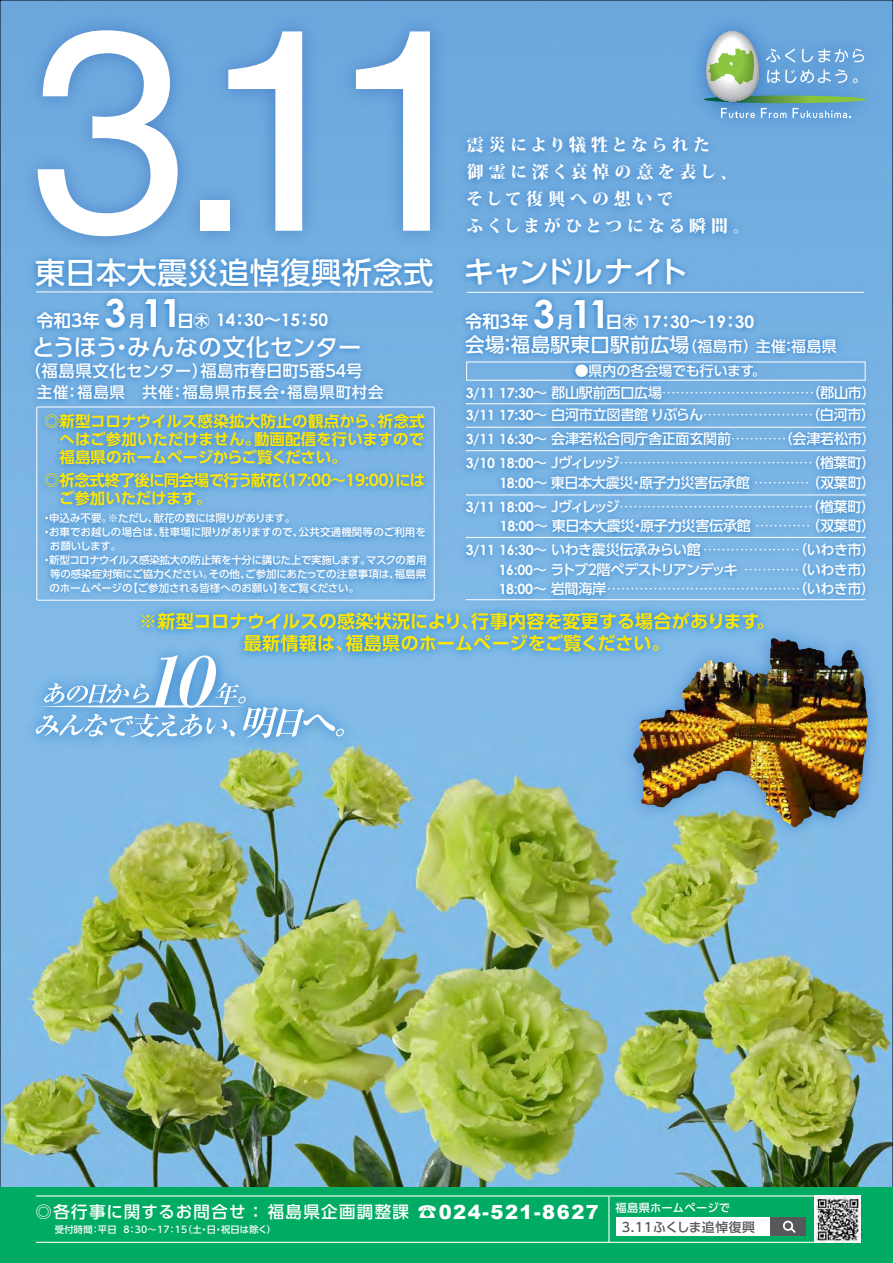
<style>
.page{position:relative;width:893px;height:1263px;background:#fff}
.page>*{position:absolute;margin:0;border:0;box-sizing:border-box;transform-origin:0 0}
.t1{font:286.2px "Helvetica";color:#fff}
.t2{font:700 38.7px "Century Gothic";color:#fff}
.t3{font:500 30px "UD Shin Go Pro";letter-spacing:.025em;color:#fff}
.t4{font:500 30px "UD Shin Go Pro";letter-spacing:-.08em;color:#fff}
.t5{font:500 23.25px "UD Shin Go Pro";letter-spacing:.005em;color:#fff}
.t6{font:500 19.5px "UD Shin Go Pro";letter-spacing:.02em;color:#fff}
.t7{font:700 18px/22.5px "UD Shin Go Pro De";letter-spacing:.01em;color:#ffe601;text-align:center}
.t8{font:700 17.25px "Century Gothic";color:#fff}
.t9{font:700 17.25px "UD Shin Go Pro De";color:#fff}
.t10{font:800 16.95px/27px "Koz Min Pr 6 N";letter-spacing:.23em;color:#fff}
.t11{font:500 16.5px "UD Shin Go Pro";letter-spacing:.08em;color:#fff}
.t12{font:500 16.35px "UD Shin Go Pro";letter-spacing:-.005em;color:#fff}
.t13{font:700 16.35px "UD Shin Go Pro De";color:#fff}
.t14{font:700 15.45px "UD Shin Go Pro De";letter-spacing:-.01em;color:#ffe601}
.t15{font:700 15.45px/18px "UD Shin Go Pro De";letter-spacing:-.03em;color:#ffe601}
.t16{font:700 15.45px "UD Shin Go Pro De";letter-spacing:.01em;color:#ffe601}
.t17{font:500 15.45px "UD Shin Go Pro";letter-spacing:.05em;color:#fff}
.t18{font:500 14.1px/24px "UD Shin Go Pro";letter-spacing:-.02em;color:#fff}
.t19{font:500 14.1px/19.5px "UD Shin Go Pro";letter-spacing:-.105em;color:#fff}
.t20{font:500 13.95px "UD Shin Go Pro";color:#fff}
.t21{font:500 12.75px "UD Shin Go Pro";letter-spacing:.045em;color:#57585a}
.t22{font:500 11.25px "UD Shin Go Pro";letter-spacing:.02em;color:#fff}
.t23{font:500 10.5px "UD Shin Go Pro";letter-spacing:-.015em;color:#fff}
.t24{font:500 10.5px "UD Shin Go Pro";letter-spacing:-.04em;color:#fff}
.t25{font:500 10.5px "UD Shin Go Pro";letter-spacing:.005em;color:#fff}
.t26{font:500 9.3px "UD Shin Go Pro";letter-spacing:.03em;color:#fff}
.s1{font-family:"UD Shin Go Pro De";font-size:16.35px}
.s2{font-family:"UD Shin Go Pro De"}
.s3{font-size:15px}
.s4{font-family:"Century Gothic";font-weight:700}
.s5{font-weight:300}
.s6{font-family:"Koz Go Pr 6 N";font-weight:400}
.s7{font-size:19.5px}
.s8{font-family:"Arial";font-weight:900;font-size:19.5px}
</style>
<div class="page">
<img style="left:2px;top:2px;width:889px;height:1185px">
<img style="left:611px;top:610px;width:282px;height:241px">
<img style="left:632px;top:649px;width:236px;height:179px">
<img style="left:678px;top:71px;width:214px;height:59px">
<div style="left:680px;top:6px;width:104px;height:119px;background:#6ba7dd"></div>
<div style="left:740px;top:23px;width:150px;height:86px;background:#6ca8dd"></div>
<div style="left:695px;top:83px;width:181px;height:61px;background:#6da9de"></div>
<svg style="left:704px;top:31px;width:163px;height:87px;background:#7daec5"></svg>
<div style="left:0;top:1187px;width:893px;height:76px;background:#00ab63"></div>
<div style="left:616px;top:1217px;width:189px;height:19px;background:#fff"></div>
<div style="left:770px;top:1217px;width:35px;height:19px;background:#57585a"></div>
<svg style="left:783px;top:1220px;width:13px;height:13px"></svg>
<hr style="left:36px;top:1195px;width:825px;height:1px;background:#fff">
<hr style="left:36px;top:1242px;width:825px;height:1px;background:#fff">
<hr style="left:608px;top:1196px;width:1px;height:47px;background:#fff">
<img style="left:5px;top:0;width:523px;height:395px">
<img style="left:454px;top:125px;width:306px;height:123px">
<img style="left:17px;top:637px;width:346px;height:120px">
<svg style="left:35px;top:717px;width:91px;height:21px;background:#8ebfe7"></svg>
<img style="left:813px;top:1194px;width:50px;height:50px">
<img style="left:454px;top:248px;width:425px;height:383px">
<hr style="left:466px;top:403px;width:400px;height:1px;background:#fff">
<hr style="left:466px;top:427px;width:400px;height:1px;background:#fff">
<hr style="left:466px;top:450px;width:400px;height:1px;background:#fff">
<hr style="left:466px;top:495px;width:400px;height:1px;background:#fff">
<hr style="left:466px;top:537px;width:400px;height:1px;background:#fff">
<hr style="left:466px;top:599px;width:400px;height:1px;background:#fff">
<hr style="left:467px;top:292px;width:397px;height:1px;background:#fff">
<img style="left:23px;top:248px;width:422px;height:469px">
<hr style="left:36px;top:292px;width:397px;height:1px;background:#fff">
<div style="left:37px;top:407px;width:397px;height:193px;border:1px solid #fff"></div>
<img style="left:126px;top:599px;width:655px;height:139px">
<h1 class="t1" style="left:31px;top:-90px;width:458px">3.11</h1>
<h3 class="t3" style="left:35px;top:248px;width:400px">東日本大震災追悼復興祈念式</h3>
<p class="t10" style="left:466px;top:132px;width:286px">震災により犠牲となられた<br>御霊に深く哀悼の意を表し、そして復興への想いで<br>ふくしまがひとつになる瞬間。</p>
<h3 class="t4" style="left:464px;top:248px;width:226px">キャンドルナイト</h3>
<h2 class="t2" style="left:105px;top:284px;width:79px">3 11</h2>
<h2 class="t2" style="left:533px;top:284px;width:79px">3 11</h2>
<p class="t9" style="left:37px;top:306px;width:65px">令和3年</p>
<p class="t9" style="left:465px;top:307px;width:65px">令和3年</p>
<p class="t13" style="left:129px;top:308px;width:18px">月</p>
<p class="t8" style="left:177px;top:307px;width:152px"><span class="s1">日㊍</span> 14<span class="s2">：</span>30<span class="s2">～</span>15<span class="s2">：</span>50</p>
<p class="t13" style="left:557px;top:308px;width:18px">月</p>
<p class="t8" style="left:606px;top:308px;width:150px"><span class="s1">日㊍</span> 17<span class="s2">：</span>30<span class="s2">～</span>19<span class="s2">：</span>30</p>
<h3 class="t6" style="left:465px;top:329px;width:373px">会場：福島駅東口駅前広場<span class="s3">（福島市）主催：福島県</span></h3>
<h3 class="t5" style="left:32px;top:328px;width:331px">とうほう・みんなの文化センター</h3>
<p class="t12" style="left:25px;top:358px;width:340px">（福島県文化センター）福島市春日町５番５４号</p>
<p class="t16" style="left:44px;top:409px;width:382px">◎新型コロナウイルス感染拡大防止の観点から、祈念式</p>
<p class="t14" style="left:60px;top:427px;width:366px">へはご参加いただけません。動画配信を行いますので</p>
<p class="t14" style="left:44px;top:445px;width:304px">　福島県のホームページからご覧ください。</p>
<p class="t15" style="left:44px;top:471px;width:382px">◎祈念式終了後に同会場で行う献花（17:00～19:00）には　ご参加いただけます。</p>
<p class="t23" style="left:42px;top:510px;width:255px">・申込み不要。※ただし、献花の数には限りがあります。</p>
<p class="t25" style="left:42px;top:524px;width:386px">・お車でお越しの場合は、駐車場に限りがありますので、公共交通機関等のご利用を</p>
<p class="t23" style="left:50px;top:538px;width:73px">お願いします。</p>
<p class="t24" style="left:42px;top:552px;width:386px">・新型コロナウイルス感染拡大の防止策を十分に講じた上で実施します。マスクの着用</p>
<p class="t23" style="left:50px;top:566px;width:378px">等の感染症対策にご協力ください。その他、ご参加にあたっての注意事項は、福島県</p>
<p class="t23" style="left:50px;top:580px;width:311px">のホームページの【ご参加される皆様へのお願い】をご覧ください。</p>
<p class="t7" style="left:139px;top:609px;width:637px">※新型コロナウイルスの感染状況により、行事内容を変更する場合があります。最新情報は、福島県のホームページをご覧ください。</p>
<p class="t20" style="left:575px;top:359px;width:193px">●県内の各会場でも行います。</p>
<p class="t18" style="left:466px;top:381px;width:412px;line-height:22.4px"><span class="s4">3/11 17:30</span>～ 郡山駅前西口広場<span class="s5">……………………………</span>（郡山市）<br><span class="s4">3/11 17:30</span>～ 白河市立図書館りぶらん<span class="s5">……………………</span>（白河市）</p>
<p class="t18" style="left:466px;top:427px;width:412px"><span class="s4">3/11 16:30</span>～ 会津若松合同庁舎正面玄関前<span class="s5">…………</span>（会津若松市）<br><span class="s4">3/10 18:00</span>～ Ｊヴィレッジ<span class="s5">……………………………………</span>（楢葉町）</p>
<p class="t18" style="left:466px;top:470px;width:411px"><span class="s6">　　</span> <span class="s4">18:00</span>～東日本大震災・原子力災害伝承館 <span class="s5">…………</span> （双葉町）<br><span class="s4">3/11 18:00</span>～ Ｊヴィレッジ<span class="s5">……………………………………</span>（楢葉町）</p>
<p class="t18" style="left:466px;top:514px;width:411px">　　 <span class="s4">18:00</span>～ 東日本大震災・原子力災害伝承館 <span class="s5">…………</span> （双葉町）<br><span class="s4">3/11 16:30</span>～ いわき震災伝承みらい館<span class="s5">…………………</span>（いわき市）</p>
<p class="t19" style="left:499px;top:559px;width:378px"><span class="s4">16:00</span>～ ラトブ２階ペデストリアンデッキ <span class="s5">…………</span> （いわき市）<br><span class="s4">18:00</span>～ 岩間海岸<span class="s5">……………………………………</span>（いわき市）</p>
<p class="t17" style="left:37px;top:380px;width:348px">主催：福島県　共催：福島県市長会・福島県町村会</p>
<p class="t11" style="left:36px;top:1198px;width:565px">◎各行事に関するお問合せ ： 福島県企画調整課 <span class="s7">☎</span><span class="s8">024-521-8627</span></p>
<p class="t26" style="left:55px;top:1222px;width:223px">受付時間：平日 8：30～17：15（土・日・祝日は除く）</p>
<p class="t22" style="left:615px;top:1199px;width:116px">福島県ホームページで</p>
<p class="t21" style="left:622px;top:1217px;width:135px">3.11ふくしま追悼復興</p>
</div>
